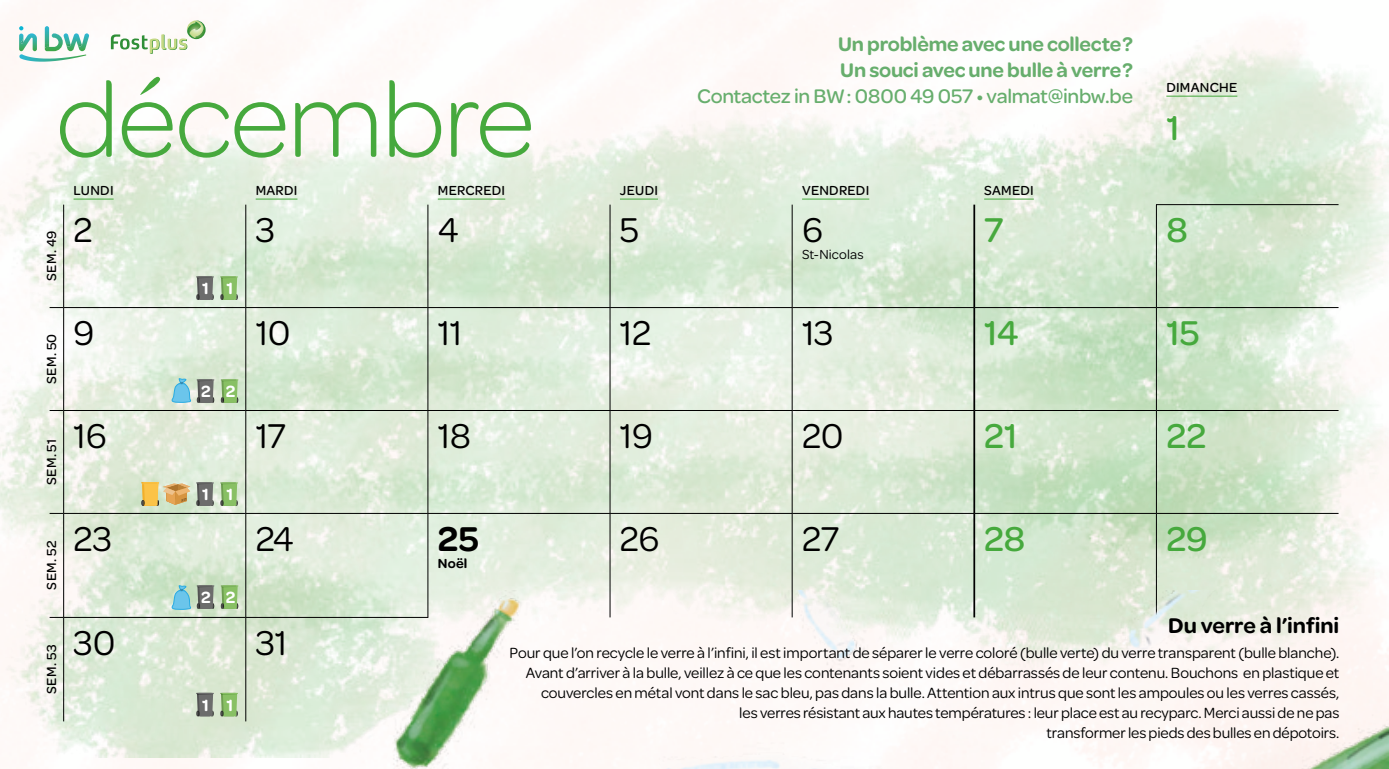
<style>
.page{position:relative;width:1389px;height:769px;background:#fff}
.page>*{position:absolute;margin:0;border:0;box-sizing:border-box;transform-origin:0 0}
.t1{font:300 112.52px "Omnes";letter-spacing:-.015em;color:#46a93d}
.t2{font:36.75px "Omnes";letter-spacing:-.015em;color:#000}
.t3{font:500 36.75px "Omnes";color:#46a93d}
.t4{font:600 36.75px "Omnes";color:#000}
.t5{font:600 22.75px "Omnes";letter-spacing:-.005em;color:#000}
.t6{font:600 21px/26.2px "Omnes";letter-spacing:-.01em;color:#67ae6d}
.t7{font:500 21px "Omnes";letter-spacing:-.01em;color:#67ae6d}
.t8{font:600 17.32px "Omnes";color:#fff}
.t9{font:15.75px/19.9px "Omnes";letter-spacing:-.005em;color:#000;text-align:right}
.t10{font:500 14px "Omnes";letter-spacing:.02em;color:#000}
.t11{font:14px "Omnes";letter-spacing:.01em;color:#000}
.t12{font:600 14px "Omnes";color:#000}
</style>
<div class="page">
<img style="left:0;top:18px;width:1389px;height:739px">
<svg style="left:220px;top:276px;width:18px;height:24px"></svg>
<svg style="left:196px;top:276px;width:18px;height:24px"></svg>
<svg style="left:220px;top:482px;width:18px;height:24px"></svg>
<svg style="left:196px;top:482px;width:18px;height:24px"></svg>
<svg style="left:220px;top:693px;width:18px;height:23px"></svg>
<svg style="left:196px;top:693px;width:18px;height:23px"></svg>
<svg style="left:221px;top:585px;width:17px;height:24px"></svg>
<svg style="left:221px;top:379px;width:17px;height:24px"></svg>
<svg style="left:171px;top:584px;width:43px;height:26px"></svg>
<svg style="left:171px;top:377px;width:43px;height:26px"></svg>
<svg style="left:141px;top:482px;width:49px;height:24px"></svg>
<hr style="left:427px;top:205px;width:1px;height:102px;background:#000">
<hr style="left:610px;top:205px;width:1px;height:102px;background:#000">
<hr style="left:792px;top:205px;width:1px;height:102px;background:#000">
<hr style="left:1156px;top:205px;width:1px;height:102px;background:#000">
<hr style="left:427px;top:308px;width:1px;height:102px;background:#000">
<hr style="left:610px;top:308px;width:1px;height:102px;background:#000">
<hr style="left:792px;top:308px;width:1px;height:102px;background:#000">
<hr style="left:1156px;top:308px;width:1px;height:102px;background:#000">
<hr style="left:610px;top:411px;width:1px;height:102px;background:#000">
<hr style="left:792px;top:411px;width:1px;height:102px;background:#000">
<hr style="left:1156px;top:411px;width:1px;height:102px;background:#000">
<hr style="left:245px;top:514px;width:1px;height:103px;background:#000">
<hr style="left:245px;top:618px;width:1px;height:103px;background:#000">
<hr style="left:974px;top:410px;width:182px;height:1px;background:#000">
<hr style="left:1156px;top:410px;width:183px;height:1px;background:#000">
<hr style="left:245px;top:205px;width:1px;height:102px;background:#000">
<hr style="left:245px;top:308px;width:1px;height:102px;background:#000">
<hr style="left:245px;top:411px;width:1px;height:102px;background:#000">
<svg style="left:50px;top:307px;width:14px;height:1px"></svg>
<svg style="left:50px;top:410px;width:14px;height:1px"></svg>
<hr style="left:427px;top:411px;width:1px;height:102px;background:#000">
<svg style="left:50px;top:617px;width:14px;height:1px"></svg>
<svg style="left:50px;top:513px;width:14px;height:1px"></svg>
<hr style="left:63px;top:308px;width:1px;height:102px;background:#000">
<hr style="left:973px;top:308px;width:2px;height:102px;background:#000">
<hr style="left:64px;top:410px;width:182px;height:1px;background:#000">
<hr style="left:246px;top:410px;width:182px;height:1px;background:#000">
<hr style="left:428px;top:410px;width:182px;height:1px;background:#000">
<hr style="left:610px;top:410px;width:182px;height:1px;background:#000">
<hr style="left:792px;top:410px;width:182px;height:1px;background:#000">
<hr style="left:63px;top:411px;width:1px;height:102px;background:#000">
<hr style="left:973px;top:411px;width:2px;height:102px;background:#000">
<hr style="left:610px;top:514px;width:1px;height:103px;background:#000">
<hr style="left:427px;top:514px;width:1px;height:103px;background:#000">
<hr style="left:63px;top:205px;width:1px;height:102px;background:#000">
<hr style="left:64px;top:307px;width:182px;height:1px;background:#000">
<hr style="left:246px;top:307px;width:182px;height:1px;background:#000">
<hr style="left:428px;top:307px;width:182px;height:1px;background:#000">
<hr style="left:610px;top:307px;width:182px;height:1px;background:#000">
<hr style="left:792px;top:307px;width:182px;height:1px;background:#000">
<hr style="left:792px;top:514px;width:1px;height:103px;background:#000">
<hr style="left:64px;top:513px;width:182px;height:1px;background:#000">
<hr style="left:246px;top:513px;width:182px;height:1px;background:#000">
<hr style="left:428px;top:513px;width:182px;height:1px;background:#000">
<hr style="left:610px;top:513px;width:182px;height:1px;background:#000">
<hr style="left:792px;top:513px;width:182px;height:1px;background:#000">
<hr style="left:63px;top:514px;width:1px;height:103px;background:#000">
<hr style="left:1156px;top:514px;width:1px;height:103px;background:#000">
<hr style="left:973px;top:205px;width:2px;height:102px;background:#000">
<hr style="left:1156px;top:204px;width:183px;height:1px;background:#000">
<hr style="left:974px;top:307px;width:182px;height:1px;background:#000">
<hr style="left:1156px;top:307px;width:183px;height:1px;background:#000">
<hr style="left:974px;top:513px;width:182px;height:1px;background:#000">
<hr style="left:1156px;top:513px;width:183px;height:1px;background:#000">
<hr style="left:973px;top:514px;width:2px;height:103px;background:#000">
<hr style="left:64px;top:617px;width:182px;height:1px;background:#000">
<hr style="left:246px;top:617px;width:182px;height:1px;background:#000">
<hr style="left:63px;top:618px;width:1px;height:103px;background:#000">
<hr style="left:1166px;top:96px;width:71px;height:1px;background:#46a93d">
<hr style="left:74px;top:199px;width:40px;height:1px;background:#46a93d">
<hr style="left:256px;top:199px;width:41px;height:1px;background:#46a93d">
<hr style="left:438px;top:199px;width:67px;height:1px;background:#46a93d">
<hr style="left:620px;top:199px;width:38px;height:1px;background:#46a93d">
<hr style="left:802px;top:199px;width:67px;height:1px;background:#46a93d">
<hr style="left:984px;top:199px;width:50px;height:1px;background:#46a93d">
<img style="left:381px;top:590px;width:1008px;height:179px">
<svg style="left:111px;top:20px;width:95px;height:34px"></svg>
<svg style="left:19px;top:26px;width:70px;height:36px"></svg>
<h1 class="t1" style="left:56px;top:45px;width:481px">décembre</h1>
<h3 class="t6" style="left:838px;top:29px;width:297px">Un problème avec une collecte ?<br>Un souci avec une bulle à verre ?</h3>
<h3 class="t7" style="left:697px;top:82px;width:437px">Contactez in BW : 0800 49 057 • valmat@inbw.be</h3>
<p class="t10" style="left:74px;top:180px;width:42px">LUNDI</p>
<p class="t10" style="left:256px;top:180px;width:43px">MARDI</p>
<p class="t10" style="left:438px;top:180px;width:69px">MERCREDI</p>
<p class="t10" style="left:620px;top:180px;width:40px">JEUDI</p>
<p class="t10" style="left:802px;top:180px;width:69px">VENDREDI</p>
<p class="t10" style="left:984px;top:180px;width:51px">SAMEDI</p>
<p class="t10" style="left:1166px;top:78px;width:73px">DIMANCHE</p>
<h2 class="t3" style="left:1166px;top:102px;width:15px">1</h2>
<p class="t10" style="left:42px;top:281px;width:52px;rotate:-90deg">SEM. 49</p>
<p class="t10" style="left:42px;top:384px;width:52px;rotate:-90deg">SEM. 50</p>
<p class="t10" style="left:42px;top:485px;width:48px;rotate:-90deg">SEM. 51</p>
<p class="t10" style="left:42px;top:590px;width:50px;rotate:-90deg">SEM. 52</p>
<p class="t10" style="left:42px;top:694px;width:51px;rotate:-90deg">SEM. 53</p>
<h2 class="t2" style="left:74px;top:206px;width:20px">2</h2>
<h2 class="t2" style="left:256px;top:206px;width:21px">3</h2>
<h2 class="t2" style="left:438px;top:206px;width:22px">4</h2>
<h2 class="t2" style="left:620px;top:206px;width:21px">5</h2>
<h2 class="t2" style="left:802px;top:206px;width:22px">6</h2>
<p class="t11" style="left:802px;top:245px;width:63px">St-Nicolas</p>
<p class="t8" style="left:202px;top:276px;width:33px">1 1</p>
<h2 class="t3" style="left:984px;top:205px;width:21px">7</h2>
<h2 class="t3" style="left:1166px;top:205px;width:23px">8</h2>
<h2 class="t2" style="left:74px;top:309px;width:22px">9</h2>
<h2 class="t2" style="left:256px;top:309px;width:36px">10</h2>
<h2 class="t2" style="left:438px;top:309px;width:26px">11</h2>
<h2 class="t2" style="left:620px;top:309px;width:33px">12</h2>
<h2 class="t2" style="left:802px;top:309px;width:33px">13</h2>
<h2 class="t3" style="left:984px;top:308px;width:36px">14</h2>
<h2 class="t3" style="left:1166px;top:308px;width:35px">15</h2>
<p class="t8" style="left:201px;top:379px;width:36px">2 2</p>
<h2 class="t2" style="left:74px;top:411px;width:35px">16</h2>
<h2 class="t2" style="left:256px;top:411px;width:32px">17</h2>
<h2 class="t2" style="left:438px;top:411px;width:35px">18</h2>
<h2 class="t2" style="left:620px;top:411px;width:35px">19</h2>
<h2 class="t2" style="left:802px;top:411px;width:43px">20</h2>
<h2 class="t3" style="left:984px;top:411px;width:35px">21</h2>
<h2 class="t3" style="left:1166px;top:411px;width:41px">22</h2>
<p class="t8" style="left:202px;top:482px;width:33px">1 1</p>
<h2 class="t2" style="left:74px;top:514px;width:40px">23</h2>
<h2 class="t2" style="left:256px;top:514px;width:40px">24</h2>
<h2 class="t4" style="left:438px;top:513px;width:43px">25</h2>
<p class="t12" style="left:438px;top:554px;width:31px">Noël</p>
<p class="t8" style="left:201px;top:585px;width:36px">2 2</p>
<h2 class="t2" style="left:74px;top:618px;width:43px">30</h2>
<h2 class="t2" style="left:256px;top:618px;width:33px">31</h2>
<p class="t8" style="left:202px;top:693px;width:33px">1 1</p>
<h2 class="t2" style="left:620px;top:514px;width:41px">26</h2>
<h2 class="t2" style="left:802px;top:514px;width:39px">27</h2>
<h2 class="t3" style="left:984px;top:514px;width:43px">28</h2>
<h2 class="t3" style="left:1166px;top:514px;width:43px">29</h2>
<h3 class="t5" style="left:1168px;top:610px;width:173px">Du verre à l’infini</h3>
<p class="t9" style="left:510px;top:642px;width:831px">Pour que l’on recycle le verre à l’infini, il est important de séparer le verre coloré (bulle verte) du verre transparent (bulle blanche).<br>Avant d’arriver à la bulle, veillez à ce que les contenants soient vides et débarrassés de leur contenu. Bouchons en plastique et couvercles en métal vont dans le sac bleu, pas dans la bulle. Attention aux intrus que sont les ampoules ou les verres cassés,<br>les verres résistant aux hautes températures : leur place est au recyparc. Merci aussi de ne pas<br>transformer les pieds des bulles en dépotoirs.</p>
</div>
